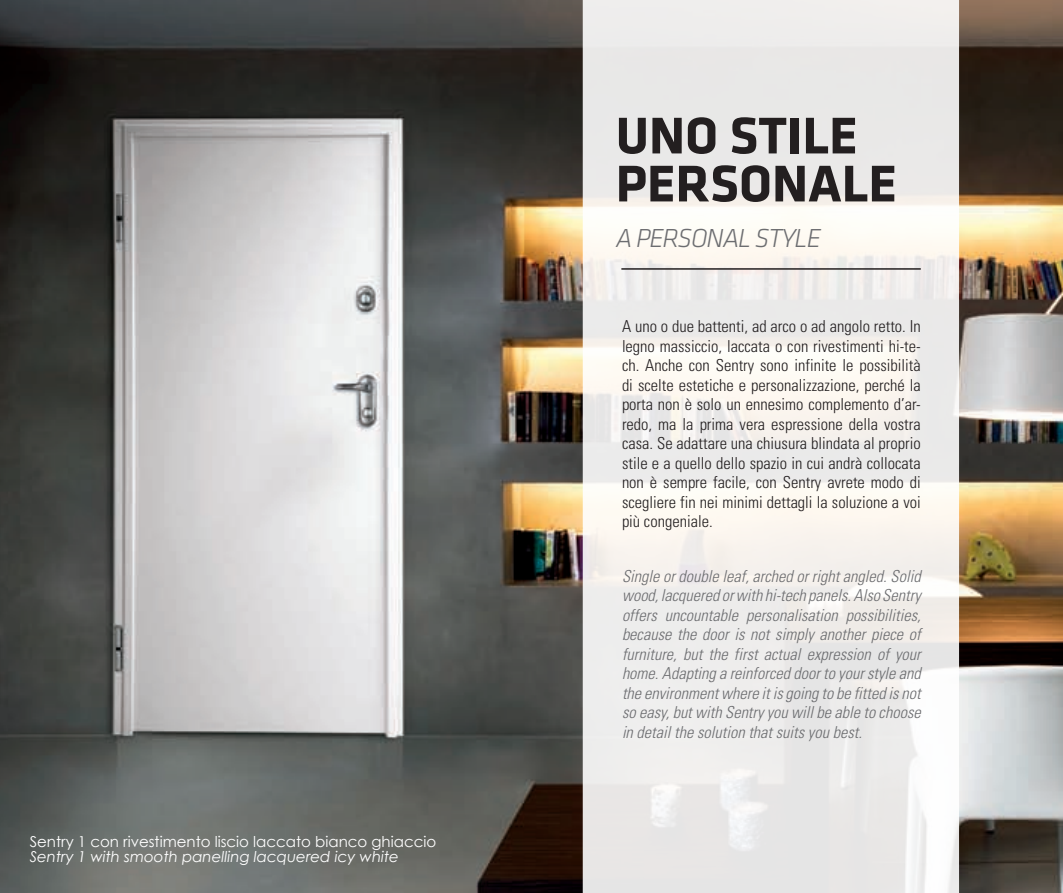
<style>
.page{position:relative;width:1063px;height:893px;background:#fff}
.page>*{position:absolute;margin:0;border:0;box-sizing:border-box;transform-origin:0 0}
.t1{font:700 53.55px/48px "Klavika";color:#231f20}
.t2{font:italic 300 27px "Klavika";letter-spacing:-.04em;color:#6c6d70}
.t3{font:300 condensed 16.5px/19.5px "Univers";color:#231f20;text-align:justify}
.t4{font:italic 300 condensed 16.5px/19.5px "Univers";color:#6c6d70;text-align:justify}
.t5{font:15px "Century Gothic";color:#fff}
.t6{font:italic 15px "Century Gothic";color:#fff}
</style>
<div class="page">
<img style="left:0;top:0;width:1063px;height:893px">
<svg style="left:583px;top:0;width:376px;height:893px;fill:#edeceb"></svg>
<hr style="left:621px;top:268px;width:300px;height:2px;background:#231f20">
<p class="t5" style="left:30px;top:832px;width:408px">Sentry 1 con rivestimento liscio laccato bianco ghiaccio</p>
<p class="t6" style="left:30px;top:847px;width:371px">Sentry 1 with smooth panelling lacquered icy white</p>
<h1 class="t1" style="left:616px;top:113px;width:283px">UNO STILE<br>PERSONALE</h1>
<h2 class="t2" style="left:616px;top:221px;width:207px">A PERSONAL STYLE</h2>
<p class="t3" style="left:622px;top:317px;width:300px">A uno o due battenti, ad arco o ad angolo retto. In legno massiccio, laccata o con rivestimenti hi-te&shy;ch. Anche con Sentry sono infinite le possibilità di scelte estetiche e personalizzazione, perché la porta non è solo un ennesimo complemento d’ar&shy;redo, ma la prima vera espressione della vostra casa. Se adattare una chiusura blindata al proprio stile e a quello dello spazio in cui andrà collocata non è sempre facile, con Sentry avrete modo di scegliere fin nei minimi dettagli la soluzione a voi più congeniale.</p>
<p class="t4" style="left:622px;top:566px;width:300px">Single or double leaf, arched or right angled. Solid wood, lacquered or with hi-tech panels. Also Sentry offers uncountable personalisation possibilities, because the door is not simply another piece of furniture, but the first actual expression of your home. Adapting a reinforced door to your style and the environment where it is going to be fitted is not so easy, but with Sentry you will be able to choose in detail the solution that suits you best.</p>
</div>
